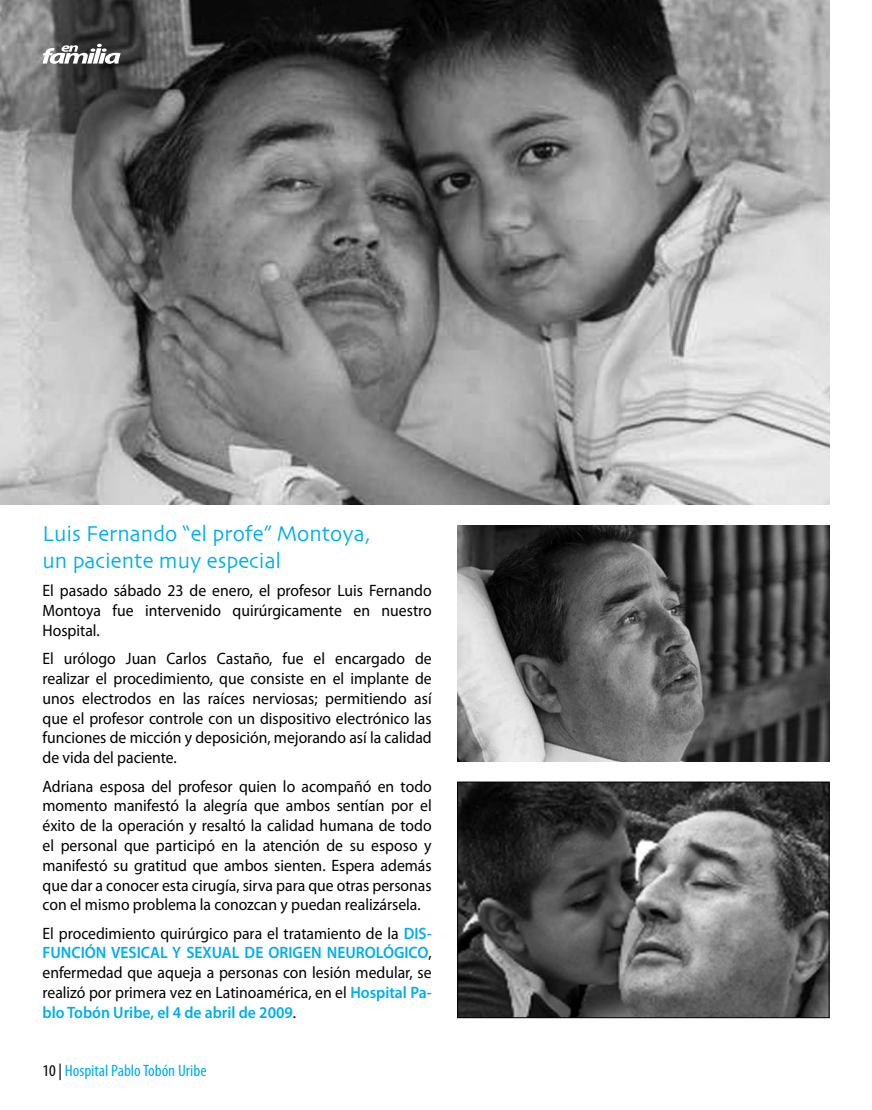
<style>
.page{position:relative;width:872px;height:1110px;background:#fff}
.page>*{position:absolute;margin:0;border:0;box-sizing:border-box;transform-origin:0 0}
.t1{font:22.5px/27px "Skia";color:#00aeef;scale:.95 1}
.t2{font:16.5px/19.8px "Myriad Pro";color:#000;text-align:justify;scale:.95 1}
.t3{font:condensed 16.5px "Myriad Pro";color:#00aeef;scale:1.05 1}
.s1{font-weight:600;color:#00aeef}
.s2{color:#000}
</style>
<div class="page">
<img style="left:0;top:0;width:829px;height:504px">
<svg style="left:43px;top:44px;width:78px;height:20px"></svg>
<img style="left:459px;top:784px;width:368px;height:232px">
<div style="left:457px;top:782px;width:372px;height:236px;border:1px solid #000"></div>
<img style="left:457px;top:526px;width:372px;height:235px">
<p class="t1" style="left:43px;top:521px;width:346px">Luis Fernando “el profe” Montoya, un paciente muy especial</p>
<p class="t2" style="left:43px;top:580px;width:411px">El pasado sábado 23 de enero, el profesor Luis Fernando Montoya fue intervenido quirúrgicamente en nuestro Hospital.</p>
<p class="t2" style="left:43px;top:648px;width:411px">El urólogo Juan Carlos Castaño, fue el encargado de realizar el procedimiento, que consiste en el implante de unos electrodos en las raíces nerviosas; permitiendo así que el profesor controle con un dispositivo electrónico las funciones de micción y deposición, mejorando así la calidad de vida del paciente.</p>
<p class="t2" style="left:43px;top:776px;width:411px">Adriana esposa del profesor quien lo acompañó en todo momento manifestó la alegría que ambos sentían por el éxito de la operación y resaltó la calidad humana de todo el personal que participó en la atención de su esposo y manifestó su gratitud que ambos sienten. Espera además que dar a conocer esta cirugía, sirva para que otras personas con el mismo problema la conozcan y puedan realizársela.</p>
<p class="t2" style="left:43px;top:923px;width:411px">El procedimiento quirúrgico para el tratamiento de la <span class="s1">DIS-FUNCIÓN VESICAL Y SEXUAL DE ORIGEN NEUROLÓGICO</span>, enfermedad que aqueja a personas con lesión medular, se realizó por primera vez en Latinoamérica, en el <span class="s1">Hospital Pa&shy;blo Tobón Uribe, el 4 de abril de 2009</span>.</p>
<p class="t3" style="left:43px;top:1060px;width:158px"><span class="s2">10 |</span> Hospital Pablo Tobón Uribe</p>
</div>
